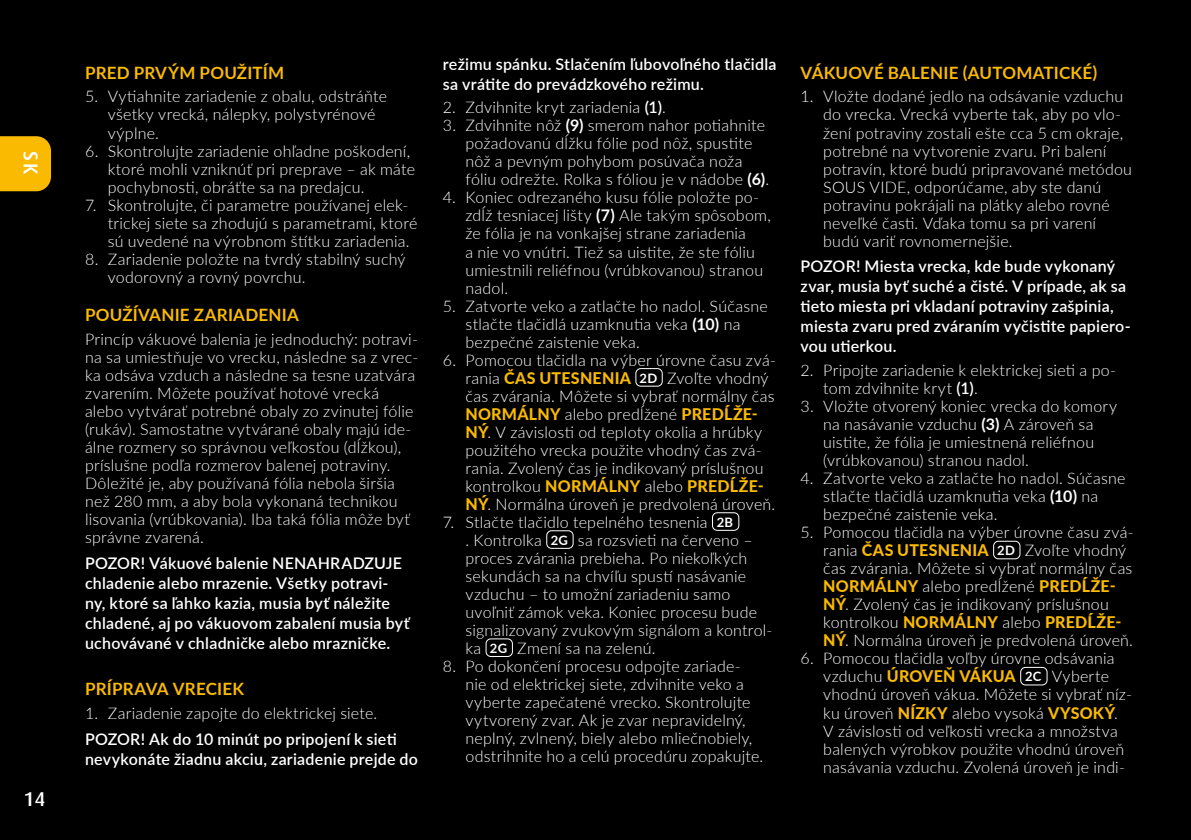
<style>
.page{position:relative;width:1191px;height:840px;background:#fff}
.page>*{position:absolute;margin:0;border:0;box-sizing:border-box;transform-origin:0 0}
.t1{font:500 20px "Dax Pro";color:#fff}
.t2{font:700 17px "Lato";letter-spacing:.015em;color:#faba02}
.t3{font:300 16px/18px "Lato";letter-spacing:.015em;color:#fff}
.t4{font:600 16px/20px "Lato";letter-spacing:.015em;color:#fff}
.s1{font-weight:600}
.s2{font-weight:700}
.s3{font-weight:800;color:#faba02}
.s4{font-weight:700;font-size:13px}
</style>
<div class="page">
<div style="left:0;top:0;width:1191px;height:839px;background:#000"></div>
<div style="left:0;top:136px;width:51px;height:55px;background:#faba02"></div>
<div style="left:635px;top:368px;width:28px;height:18px;border:1px solid #fff;border-radius:5px"></div>
<div style="left:712px;top:512px;width:27px;height:18px;border:1px solid #fff;border-radius:5px"></div>
<div style="left:546px;top:530px;width:27px;height:18px;border:1px solid #fff;border-radius:5px"></div>
<div style="left:485px;top:638px;width:28px;height:18px;border:1px solid #fff;border-radius:5px"></div>
<div style="left:993px;top:540px;width:27px;height:19px;border:1px solid #fff;border-radius:5px"></div>
<div style="left:1020px;top:666px;width:27px;height:19px;border:1px solid #fff;border-radius:5px"></div>
<p class="t1" style="left:44px;top:151px;width:25px;rotate:90deg">SK</p>
<p class="t1" style="left:25px;top:785px;width:22px">14</p>
<p class="t2" style="left:85px;top:60px;width:201px">PRED PRVÝM POUŽITÍM</p>
<p class="t3" style="left:108px;top:87px;width:281px;text-indent:-23px">5. Vytiahnite zariadenie z obalu, odstráňte všetky vrecká, nálepky, polystyrénové výplne.</p>
<p class="t3" style="left:108px;top:141px;width:309px;text-indent:-23px">6. Skontrolujte zariadenie ohľadne poškodení, ktoré mohli vzniknúť pri preprave – ak máte pochybnosti, obráťte sa na predajcu.</p>
<p class="t3" style="left:108px;top:195px;width:311px;text-indent:-23px">7. Skontrolujte, či parametre používanej elek&shy;trickej siete sa zhodujú s parametrami, ktoré sú uvedené na výrobnom štítku zariadenia.</p>
<p class="t3" style="left:108px;top:249px;width:299px;text-indent:-23px">8. Zariadenie položte na tvrdý stabilný suchý vodorovný a rovný povrchu.</p>
<p class="t2" style="left:85px;top:302px;width:215px">POUŽÍVANIE ZARIADENIA</p>
<p class="t3" style="left:85px;top:329px;width:335px">Princíp vákuové balenia je jednoduchý: potravi&shy;na sa umiestňuje vo vrecku, následne sa z vrec&shy;ka odsáva vzduch a následne sa tesne uzatvára zvarením. Môžete používať hotové vrecká alebo vytvárať potrebné obaly zo zvinutej fólie (rukáv). Samostatne vytvárané obaly majú ide&shy;álne rozmery so správnou veľkosťou (dĺžkou), príslušne podľa rozmerov balenej potraviny.<br>Dôležité je, aby používaná fólia nebola širšia než 280 mm, a aby bola vykonaná technikou lisovania (vrúbkovania). Iba taká fólia môže byť správne zvarená.</p>
<p class="t4" style="left:85px;top:552px;width:326px">POZOR! Vákuové balenie NENAHRADZUJE chladenie alebo mrazenie. Všetky potravi&shy;ny, ktoré sa ľahko kazia, musia byť náležite chladené, aj po vákuovom zabalení musia byť uchovávané v chladničke alebo mrazničke.</p>
<p class="t2" style="left:85px;top:676px;width:160px">PRÍPRAVA VRECIEK</p>
<p class="t3" style="left:85px;top:703px;width:294px">1. Zariadenie zapojte do elektrickej siete.</p>
<p class="t4" style="left:85px;top:728px;width:334px">POZOR! Ak do 10 minút po pripojení k sieti nevykonáte žiadnu akciu, zariadenie prejde do</p>
<p class="t4" style="left:443px;top:53px;width:335px">režimu spánku. Stlačením ľubovoľného tlačidla sa vrátite do prevádzkového režimu.</p>
<p class="t3" style="left:443px;top:98px;width:225px">2. Zdvihnite kryt zariadenia <span class="s1">(1)</span>.</p>
<p class="t3" style="left:465px;top:116px;width:305px;text-indent:-23px">3. Zdvihnite nôž <span class="s2">(9)</span> smerom nahor potiahnite požadovanú dĺžku fólie pod nôž, spustite nôž a pevným pohybom posúvača noža fóliu odrežte. Rolka s fóliou je v nádobe <span class="s2">(6)</span>.</p>
<p class="t3" style="left:465px;top:188px;width:307px;text-indent:-23px">4. Koniec odrezaného kusu fólie položte po&shy;zdĺž tesniacej lišty <span class="s2">(7)</span> Ale takým spôsobom, že fólia je na vonkajšej strane zariadenia<br>a nie vo vnútri. Tiež sa uistite, že ste fóliu umiestnili reliéfnou (vrúbkovanou) stranou nadol.</p>
<p class="t3" style="left:465px;top:296px;width:304px;text-indent:-23px">5. Zatvorte veko a zatlačte ho nadol. Súčasne stlačte tlačidlá uzamknutia veka <span class="s2">(10)</span> na bezpečné zaistenie veka.</p>
<p class="t3" style="left:465px;top:350px;width:312px;text-indent:-23px">6. Pomocou tlačidla na výber úrovne času zvá&shy;rania <span class="s3">ČAS UTESNENIA</span> <span class="s4">2D</span> Zvoľte vhodný čas zvárania. Môžete si vybrať normálny čas <span class="s3">NORMÁLNY</span> alebo predĺžené <span class="s3">PREDĹŽE-NÝ</span>. V závislosti od teploty okolia a hrúbky použitého vrecka použite vhodný čas zvá&shy;rania. Zvolený čas je indikovaný príslušnou kontrolkou <span class="s3">NORMÁLNY</span> alebo <span class="s3">PREDĹŽE-NÝ</span>. Normálna úroveň je predvolená úroveň.</p>
<p class="t3" style="left:465px;top:512px;width:308px;text-indent:-23px">7. Stlačte tlačidlo tepelného tesnenia <span class="s4">2B<br></span>. Kontrolka <span class="s4">2G</span> sa rozsvieti na červeno – proces zvárania prebieha. Po niekoľkých sekundách sa na chvíľu spustí nasávanie vzduchu – to umožní zariadeniu samo uvoľniť zámok veka. Koniec procesu bude signalizovaný zvukovým signálom a kontrol&shy;ka <span class="s4">2G</span> Zmení sa na zelenú.</p>
<p class="t3" style="left:465px;top:656px;width:299px;text-indent:-23px">8. Po dokončení procesu odpojte zariade&shy;nie od elektrickej siete, zdvihnite veko a vyberte zapečatené vrecko. Skontrolujte vytvorený zvar. Ak je zvar nepravidelný, neplný, zvlnený, biely alebo mliečnobiely, odstrihnite ho a celú procedúru zopakujte.</p>
<p class="t2" style="left:800px;top:60px;width:298px">VÁKUOVÉ BALENIE (AUTOMATICKÉ)</p>
<p class="t3" style="left:823px;top:87px;width:310px;text-indent:-23px">1. Vložte dodané jedlo na odsávanie vzduchu do vrecka. Vrecká vyberte tak, aby po vlo&shy;žení potraviny zostali ešte cca 5 cm okraje, potrebné na vytvorenie zvaru. Pri balení potravín, ktoré budú pripravované metódou SOUS VIDE, odporúčame, aby ste danú potravinu pokrájali na plátky alebo rovné neveľké časti. Vďaka tomu sa pri varení budú variť rovnomernejšie.</p>
<p class="t4" style="left:800px;top:256px;width:332px">POZOR! Miesta vrecka, kde bude vykonaný zvar, musia byť suché a čisté. V prípade, ak sa tieto miesta pri vkladaní potraviny zašpinia, miesta zvaru pred zváraním vyčistite papiero&shy;vou utierkou.</p>
<p class="t3" style="left:823px;top:360px;width:294px;text-indent:-23px">2. Pripojte zariadenie k elektrickej sieti a po&shy;tom zdvihnite kryt <span class="s1">(1)</span>.</p>
<p class="t3" style="left:823px;top:396px;width:295px;text-indent:-23px">3. Vložte otvorený koniec vrecka do komory na nasávanie vzduchu <span class="s2">(3)</span> A zároveň sa uistite, že fólia je umiestnená reliéfnou (vrúbkovanou) stranou nadol.</p>
<p class="t3" style="left:823px;top:468px;width:304px;text-indent:-23px">4. Zatvorte veko a zatlačte ho nadol. Súčasne stlačte tlačidlá uzamknutia veka <span class="s2">(10)</span> na bezpečné zaistenie veka.</p>
<p class="t3" style="left:823px;top:522px;width:312px;text-indent:-23px">5. Pomocou tlačidla na výber úrovne času zvá&shy;rania <span class="s3">ČAS UTESNENIA</span> <span class="s4">2D</span> Zvoľte vhodný čas zvárania. Môžete si vybrať normálny čas <span class="s3">NORMÁLNY</span> alebo predĺžené <span class="s3">PREDĹŽE-NÝ</span>. Zvolený čas je indikovaný príslušnou kontrolkou <span class="s3">NORMÁLNY</span> alebo <span class="s3">PREDĹŽE-NÝ</span>. Normálna úroveň je predvolená úroveň.</p>
<p class="t3" style="left:823px;top:648px;width:310px;text-indent:-23px">6. Pomocou tlačidla voľby úrovne odsávania vzduchu <span class="s3">ÚROVEŇ VÁKUA</span> <span class="s4">2C</span> Vyberte vhodnú úroveň vákua. Môžete si vybrať níz&shy;ku úroveň <span class="s3">NÍZKY</span> alebo vysoká <span class="s3">VYSOKÝ</span>.<br>V závislosti od veľkosti vrecka a množstva balených výrobkov použite vhodnú úroveň nasávania vzduchu. Zvolená úroveň je indi-</p>
</div>
